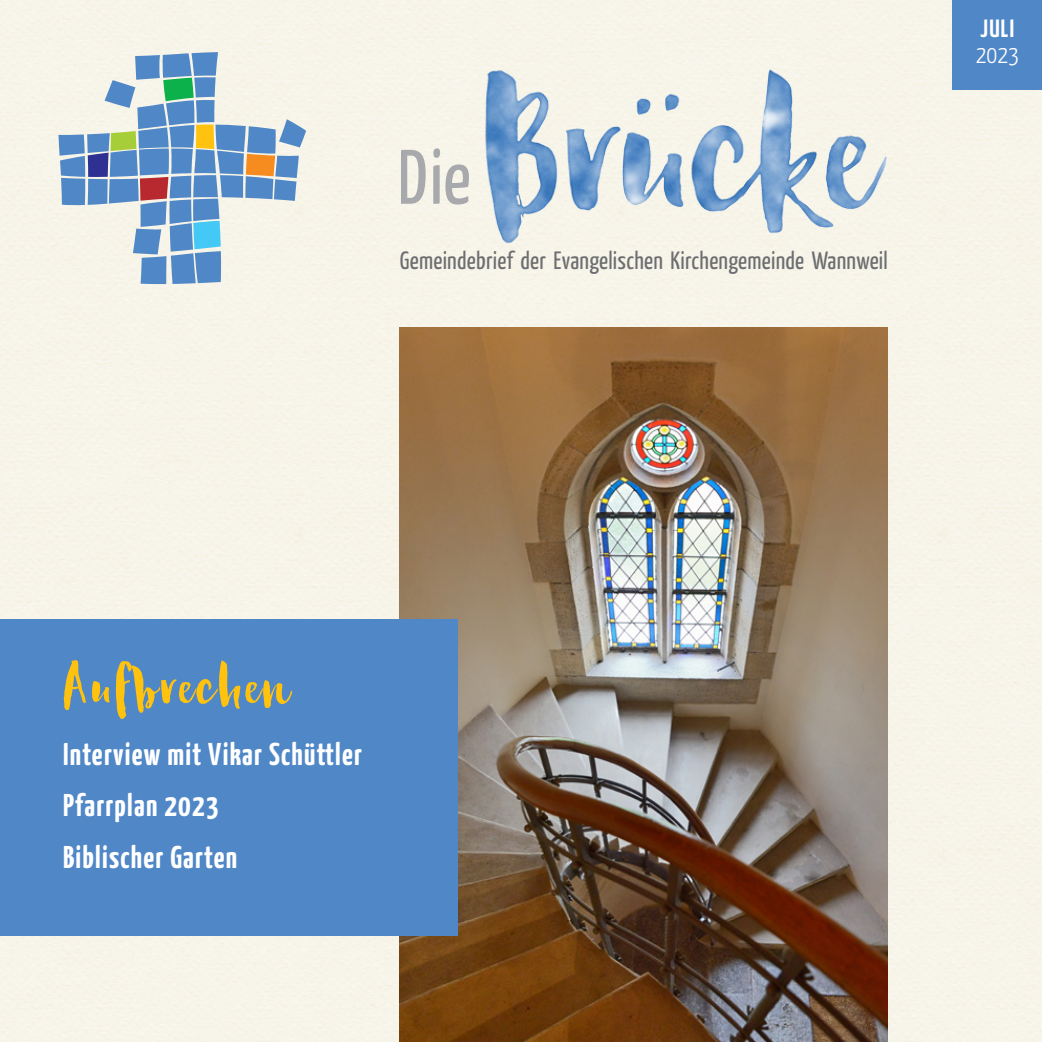
<style>
.page{position:relative;width:1042px;height:1042px;background:#f7f4e9}
.page>*{position:absolute;margin:0;border:0;box-sizing:border-box;transform-origin:0 0}
.t1{font:77px "Yanone Kaffeesatz";color:#a7a9ac}
.t2{font:70px "Habanerosuli";letter-spacing:.04em;color:#ffc20e}
.t3{font:700 31.5px/51.3px "Yanone Kaffeesatz";letter-spacing:.04em;color:#fff}
.t4{font:25.03px "Yanone Kaffeesatz";letter-spacing:.01em;color:#6d6e71}
.t5{font:700 25.03px "Yanone Kaffeesatz";color:#fff}
.t6{font:300 25.03px "Yanone Kaffeesatz";color:#fff}
</style>
<div class="page">
<img style="left:400px;top:327px;width:488px;height:715px">
<img style="left:483px;top:68px;width:404px;height:177px">
<div style="left:952px;top:0;width:90px;height:89px;background:#5087c7"></div>
<svg style="left:58px;top:52px;width:248px;height:232px;background:#b2c5d3"></svg>
<div style="left:0;top:619px;width:458px;height:317px;background:#5087c7"></div>
<h1 class="t1" style="left:398px;top:130px;width:75px">Die</h1>
<p class="t4" style="left:400px;top:245px;width:489px">Gemeindebrief der Evangelischen Kirchengemeinde Wannweil</p>
<p class="t5" style="left:980px;top:13px;width:35px">Juli</p>
<p class="t6" style="left:975px;top:39px;width:45px">2023</p>
<h2 class="t2" style="left:63px;top:651px;width:228px">Aufbrechen</h2>
<p class="t3" style="left:63px;top:728px;width:301px">Interview mit Vikar Schüttler<br>Pfarrplan 2023<br>Biblischer Garten</p>
</div>
